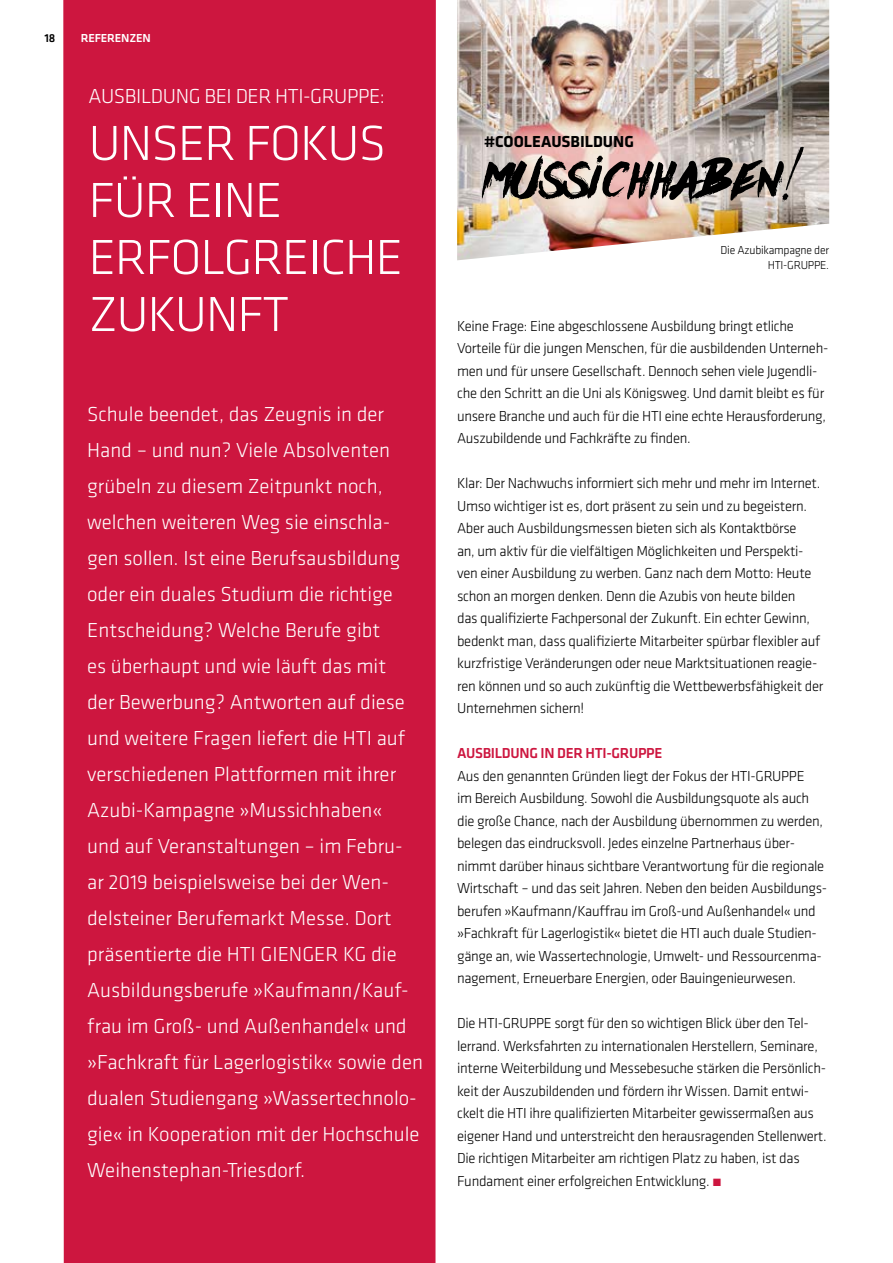
<style>
.page{position:relative;width:893px;height:1263px;background:#fff}
.page>*{position:absolute;margin:0;border:0;box-sizing:border-box;transform-origin:0 0}
.t1{font:300 51px/57px "GC Klavika Fein";letter-spacing:-.02em;color:#fff}
.t2{font:300 21px/36px "GC Klavika Fein";color:#fff}
.t3{font:300 21px "GC Klavika Fein";letter-spacing:-.02em;color:#fff}
.t4{font:700 16.5px "GC Klavika";color:#000}
.t5{font:300 15px/22.5px "GC Klavika Fein";letter-spacing:-.02em;color:#000}
.t6{font:500 15px "GC Klavika Fein";letter-spacing:-.02em;color:#cd163f}
.t7{font:300 12px/15px "GC Klavika Fein";letter-spacing:-.02em;color:#000;text-align:right}
.t8{font:500 12px "GC Klavika Fein";letter-spacing:-.01em;color:#fff}
.t9{font:500 12px "GC Klavika Fein";color:#000}
.s1{font-weight:500;color:#cd163f}
</style>
<div class="page">
<img style="left:457px;top:0;width:372px;height:260px">
<div style="left:63px;top:0;width:373px;height:1263px;background:#cd163f"></div>
<svg style="left:482px;top:147px;width:322px;height:57px;background:#958782"></svg>
<p class="t9" style="left:44px;top:30px;width:13px">18</p>
<p class="t8" style="left:81px;top:30px;width:72px">REFERENZEN</p>
<h2 class="t3" style="left:89px;top:83px;width:298px">AUSBILDUNG BEI DER HTI-GRUPPE:</h2>
<h1 class="t1" style="left:89px;top:114px;width:316px">UNSER FOKUS<br>FÜR EINE<br>ERFOLGREICHE<br>ZUKUNFT</h1>
<p class="t2" style="left:87px;top:396px;width:337px">Schule beendet, das Zeugnis in der Hand – und nun? Viele Absolventen grübeln zu diesem Zeitpunkt noch, welchen weiteren Weg sie einschla&shy;gen sollen. Ist eine Berufsausbildung oder ein duales Studium die richtige Entscheidung? Welche Berufe gibt<br>es überhaupt und wie läuft das mit<br>der Bewerbung? Antworten auf diese und weitere Fragen liefert die HTI auf verschiedenen Plattformen mit ihrer Azubi-Kampagne »Mussichhaben«<br>und auf Veranstaltungen – im Febru&shy;ar 2019 beispielsweise bei der Wen&shy;delsteiner Berufemarkt Messe. Dort präsentierte die HTI GIENGER KG die Ausbildungsberufe »Kaufmann/Kauf&shy;frau im Groß- und Außenhandel« und »Fachkraft für Lagerlogistik« sowie den dualen Studiengang »Wassertechnolo&shy;gie« in Kooperation mit der Hochschule Weihenstephan-Triesdorf.</p>
<p class="t4" style="left:484px;top:130px;width:151px">#COOLEAUSBILDUNG</p>
<p class="t7" style="left:720px;top:242px;width:110px">Die Azubikampagne der<br>HTI-GRUPPE.</p>
<p class="t5" style="left:457px;top:314px;width:373px">Keine Frage: Eine abgeschlossene Ausbildung bringt etliche Vorteile für die jungen Menschen, für die ausbildenden Unterneh&shy;men und für unsere Gesellschaft. Dennoch sehen viele Jugendli&shy;che den Schritt an die Uni als Königsweg. Und damit bleibt es für unsere Branche und auch für die HTI eine echte Herausforderung, Auszubildende und Fachkräfte zu finden.</p>
<p class="t5" style="left:457px;top:472px;width:368px">Klar: Der Nachwuchs informiert sich mehr und mehr im Internet.<br>Umso wichtiger ist es, dort präsent zu sein und zu begeistern.<br>Aber auch Ausbildungsmessen bieten sich als Kontaktbörse<br>an, um aktiv für die vielfältigen Möglichkeiten und Perspekti&shy;ven einer Ausbildung zu werben. Ganz nach dem Motto: Heute schon an morgen denken. Denn die Azubis von heute bilden<br>das qualifizierte Fachpersonal der Zukunft. Ein echter Gewinn, bedenkt man, dass qualifizierte Mitarbeiter spürbar flexibler auf kurzfristige Veränderungen oder neue Marktsituationen reagie&shy;ren können und so auch zukünftig die Wettbewerbsfähigkeit der Unternehmen sichern!</p>
<p class="t6" style="left:457px;top:743px;width:207px">AUSBILDUNG IN DER HTI-GRUPPE</p>
<p class="t5" style="left:457px;top:764px;width:371px">Aus den genannten Gründen liegt der Fokus der HTI-GRUPPE<br>im Bereich Ausbildung. Sowohl die Ausbildungsquote als auch die große Chance, nach der Ausbildung übernommen zu werden, belegen das eindrucksvoll. Jedes einzelne Partnerhaus über&shy;nimmt darüber hinaus sichtbare Verantwortung für die regionale Wirtschaft – und das seit Jahren. Neben den beiden Ausbildungs&shy;berufen »Kaufmann/Kauffrau im Groß-und Außenhandel« und »Fachkraft für Lagerlogistik« bietet die HTI auch duale Studien&shy;gänge an, wie Wassertechnologie, Umwelt- und Ressourcenma&shy;nagement, Erneuerbare Energien, oder Bauingenieurwesen.</p>
<p class="t5" style="left:457px;top:1012px;width:371px">Die HTI-GRUPPE sorgt für den so wichtigen Blick über den Tel&shy;lerrand. Werksfahrten zu internationalen Herstellern, Seminare, interne Weiterbildung und Messebesuche stärken die Persönlich&shy;keit der Auszubildenden und fördern ihr Wissen. Damit entwi&shy;ckelt die HTI ihre qualifizierten Mitarbeiter gewissermaßen aus eigener Hand und unterstreicht den herausragenden Stellenwert.<br>Die richtigen Mitarbeiter am richtigen Platz zu haben, ist das Fundament einer erfolgreichen Entwicklung. <span class="s1">•</span></p>
</div>
